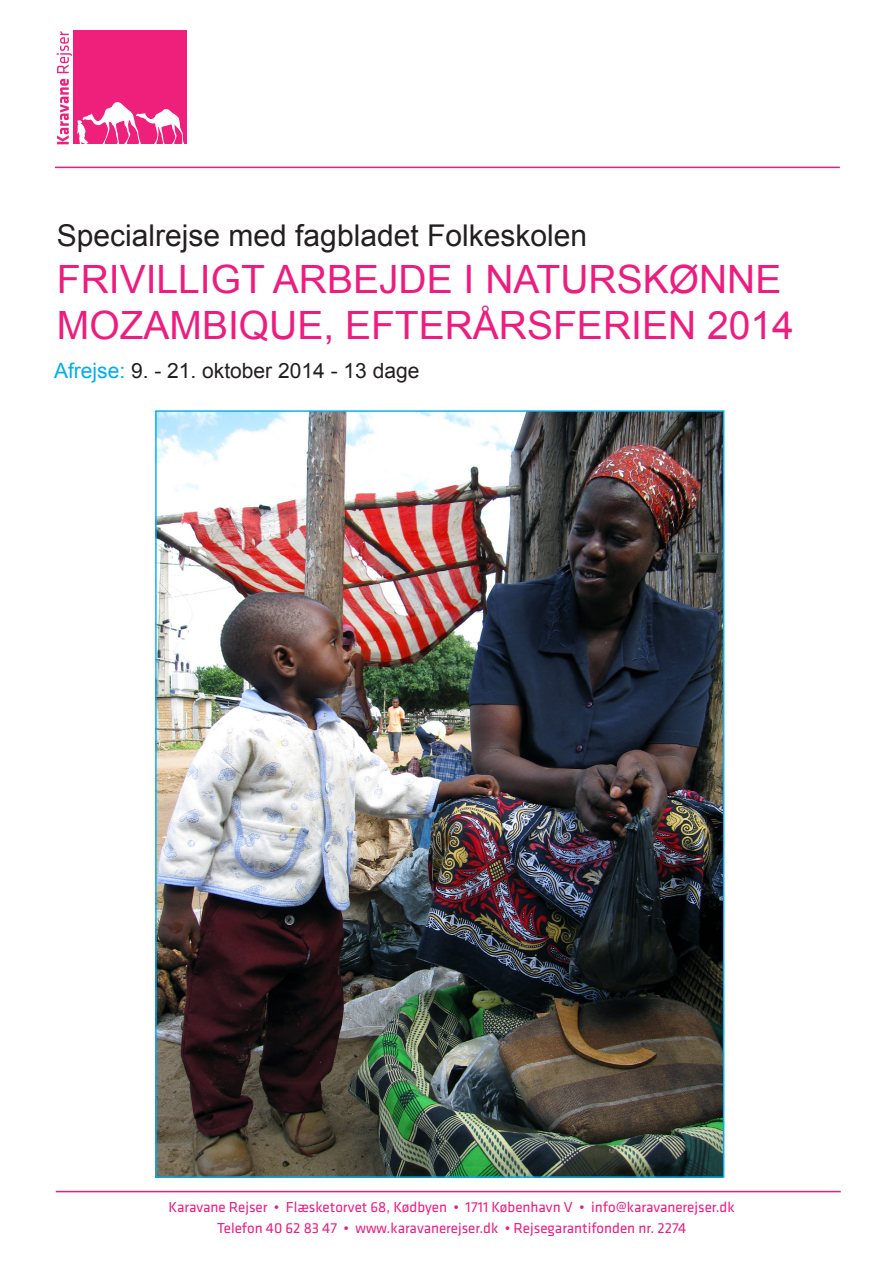
<style>
.page{position:relative;width:893px;height:1263px;background:#fff}
.page>*{position:absolute;margin:0;border:0;box-sizing:border-box;transform-origin:0 0}
.t1{font:39px "Arial";color:#ed1d80}
.t2{font:30px "Arial";color:#231f20}
.t3{font:21px "Arial";color:#231f20}
.t4{font:15px "Klavika Basic";color:#ed1d80}
.s1{color:#00aeef}
</style>
<div class="page">
<hr style="left:55px;top:167px;width:785px;height:1px;background:#ed1d80">
<hr style="left:56px;top:1191px;width:785px;height:1px;background:#ed1d80">
<div style="left:73px;top:30px;width:114px;height:114px;background:#ee207b"></div>
<svg style="left:77px;top:102px;width:107px;height:42px"></svg>
<svg style="left:57px;top:79px;width:12px;height:65px"></svg>
<svg style="left:57px;top:31px;width:15px;height:42px"></svg>
<img style="left:157px;top:412px;width:565px;height:764px">
<p class="t2" style="left:57px;top:215px;width:532px">Specialrejse med fagbladet Folkeskolen</p>
<p class="t1" style="left:57px;top:252px;width:726px">FRIVILLIGT ARBEJDE I NATURSKØNNE</p>
<p class="t1" style="left:57px;top:299px;width:738px">MOZAMBIQUE, EFTERÅRSFERIEN 2014</p>
<p class="t3" style="left:54px;top:356px;width:367px"><span class="s1">Afrejse:</span> 9. - 21. oktober 2014 - 13 dage</p>
<p class="t4" style="left:169px;top:1197px;width:568px">Karavane Rejser • Flæsketorvet 68, Kødbyen • 1711 København V • info@karavanerejser.dk</p>
<p class="t4" style="left:217px;top:1218px;width:471px">Telefon 40 62 83 47 • www.karavanerejser.dk • Rejsegarantifonden nr. 2274</p>
</div>
